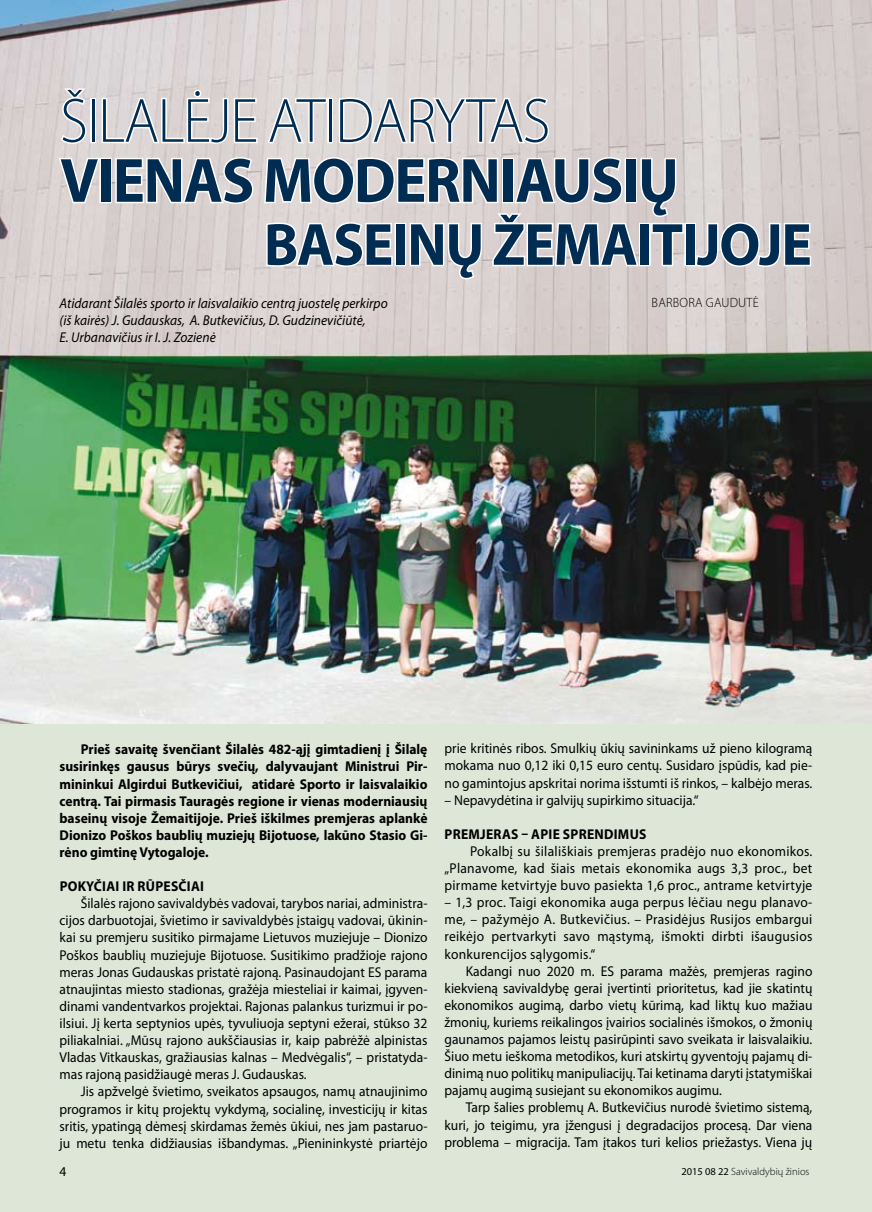
<style>
.page{position:relative;width:872px;height:1212px;background:#dee6d8}
.page>*{position:absolute;margin:0;border:0;box-sizing:border-box;transform-origin:0 0}
.t1{font:300 63px "Myriad Pro";letter-spacing:-.02em;color:#002c52;scale:.95 1}
.t2{font:700 63px "Myriad Pro";letter-spacing:-.02em;color:#002c52;scale:.95 1}
.t3{font:700 60px "Myriad Pro";letter-spacing:-.02em;color:#002c52;scale:.95 1}
.t4{font:14.25px/17.1px "Myriad Pro";color:#000;text-align:justify;scale:.95 1}
.t5{font:700 14.25px/17.1px "Myriad Pro";color:#000;text-align:justify;scale:.95 1}
.t6{font:italic 14.25px/17.1px "Myriad Pro";color:#000;scale:.95 1}
.t7{font:700 14.25px "Myriad Pro";letter-spacing:.02em;color:#000;scale:.95 1}
.t8{font:300 13.5px "Myriad Pro";letter-spacing:.02em;color:#000;scale:.95 1}
.t9{font:300 10.5px "Myriad Pro";color:#000}
.s1{font-weight:400}
</style>
<div class="page">
<img style="left:0;top:0;width:872px;height:724px">
<svg style="left:58px;top:87px;width:31px;height:58px"></svg>
<div style="left:90px;top:98px;width:6px;height:45px;border:3px solid #fff"></div>
<svg style="left:100px;top:88px;width:159px;height:57px"></svg>
<svg style="left:265px;top:96px;width:64px;height:49px"></svg>
<div style="left:327px;top:98px;width:6px;height:45px;border:3px solid #fff"></div>
<svg style="left:337px;top:96px;width:213px;height:49px"></svg>
<svg style="left:57px;top:156px;width:45px;height:50px"></svg>
<div style="left:99px;top:158px;width:13px;height:45px;border:3px solid #fff"></div>
<svg style="left:114px;top:155px;width:141px;height:51px"></svg>
<svg style="left:262px;top:155px;width:423px;height:126px"></svg>
<div style="left:684px;top:223px;width:12px;height:43px;border:3px solid #fff"></div>
<svg style="left:693px;top:221px;width:119px;height:47px"></svg>
<h1 class="t1" style="left:60px;top:83px;width:517px">ŠILAL ĖJE ATIDARYTAS</h1>
<h1 class="t2" style="left:60px;top:139px;width:653px">vienas moderniausių</h1>
<h2 class="t3" style="left:264px;top:205px;width:578px">baseinų Žemaitijoje</h2>
<p class="t6" style="left:60px;top:294px;width:347px">Atidarant Šilalės sporto ir laisvalaikio centrą juostelę perkirpo (iš kairės) J. Gudauskas, A. Butkevičius, D. Gudzinevičiūtė,<br>E. Urbanavičius ir I. J. Zozienė</p>
<p class="t8" style="left:651px;top:295px;width:114px">BARBORA GAUDUTĖ</p>
<p class="t5" style="left:60px;top:740px;width:389px;text-indent:21px">Prieš savaitę švenčiant Šilalės 482-ąjį gimtadienį į Šilalę susirinkęs gausus būrys svečių, dalyvaujant Ministrui Pir&shy;mininkui Algirdui Butkevičiui, atidarė Sporto ir laisvalaikio centrą. Tai pirmasis Tauragės regione ir vienas moderniausių baseinų visoje Žemaitijoje. Prieš iškilmes premjeras aplankė Dionizo Poškos baublių muziejų Bijotuose, lakūno Stasio Gi&shy;rėno gimtinę Vytogaloje.</p>
<p class="t7" style="left:60px;top:877px;width:153px">Pokyčiai ir rūpesčiai</p>
<p class="t4" style="left:60px;top:895px;width:389px;text-indent:21px">Šilalės rajono savivaldybės vadovai, tarybos nariai, administra&shy;cijos darbuotojai, švietimo ir savivaldybės įstaigų vadovai, ūkinin&shy;kai su premjeru susitiko pirmajame Lietuvos muziejuje – Dionizo Poškos baublių muziejuje Bijotuose. Susitikimo pradžioje rajono meras Jonas Gudauskas pristatė rajoną. Pasinaudojant ES parama atnaujintas miesto stadionas, gražėja miesteliai ir kaimai, įgyven&shy;dinami vandentvarkos projektai. Rajonas palankus turizmui ir po&shy;ilsiui. Jį kerta septynios upės, tyvuliuoja septyni ežerai, stūkso 32 piliakalniai. „Mūsų rajono aukščiausias ir, kaip pabrėžė alpinistas Vladas Vitkauskas, gražiausias kalnas – Medvėgalis“, – pristatyda&shy;mas rajoną pasidžiaugė meras J. Gudauskas.</p>
<p class="t4" style="left:60px;top:1083px;width:389px;text-indent:21px">Jis apžvelgė švietimo, sveikatos apsaugos, namų atnaujinimo programos ir kitų projektų vykdymą, socialinę, investicijų ir kitas sritis, ypatingą dėmesį skirdamas žemės ūkiui, nes jam pastaruo&shy;ju metu tenka didžiausias išbandymas. „Pienininkystė priartėjo</p>
<p class="t4" style="left:444px;top:740px;width:389px">prie kritinės ribos. Smulkių ūkių savininkams už pieno kilogramą mokama nuo 0,12 iki 0,15 euro centų. Susidaro įspūdis, kad pie&shy;no gamintojus apskritai norima išstumti iš rinkos, – kalbėjo meras.</p>
<p class="t4" style="left:444px;top:791px;width:269px">– Nepavydėtina ir galvijų supirkimo situacija.“</p>
<p class="t7" style="left:444px;top:825px;width:214px">Premjeras – apie sprendimus</p>
<p class="t4" style="left:444px;top:842px;width:389px;text-indent:25px">Pokalbį su šilališkiais premjeras pradėjo nuo ekonomikos. „Planavome, kad šiais metais ekonomika augs 3,3 proc., bet pirmame ketvirtyje buvo pasiekta 1,6 proc., antrame ketvirtyje</p>
<p class="t4" style="left:444px;top:894px;width:389px">– 1,3 proc. Taigi ekonomika auga perpus lėčiau negu planavo&shy;me, – pažymėjo A. Butkevičius. – Prasidėjus Rusijos embargui reikėjo pertvarkyti savo mąstymą, išmokti dirbti išaugusios konkurencijos sąlygomis.“</p>
<p class="t4" style="left:444px;top:962px;width:389px;text-indent:21px">Kadangi nuo 2020 m. ES parama mažės, premjeras ragino kiekvieną savivaldybę gerai įvertinti prioritetus, kad jie skatintų ekonomikos augimą, darbo vietų kūrimą, kad liktų kuo mažiau žmonių, kuriems reikalingos įvairios socialinės išmokos, o žmonių gaunamos pajamos leistų pasirūpinti savo sveikata ir laisvalaikiu.<br>Šiuo metu ieškoma metodikos, kuri atskirtų gyventojų pajamų di&shy;dinimą nuo politikų manipuliacijų. Tai ketinama daryti įstatymiškai pajamų augimą susiejant su ekonomikos augimu.</p>
<p class="t4" style="left:444px;top:1099px;width:389px;text-indent:21px">Tarp šalies problemų A. Butkevičius nurodė švietimo sistemą, kuri, jo teigimu, yra įžengusi į degradacijos procesą. Dar viena problema – migracija. Tam įtakos turi kelios priežastys. Viena jų</p>
<p class="t9" style="left:681px;top:1165px;width:129px"><span class="s1">2015 08 22</span> SAVIVALDYBIŲ ŽINIOS</p>
</div>
